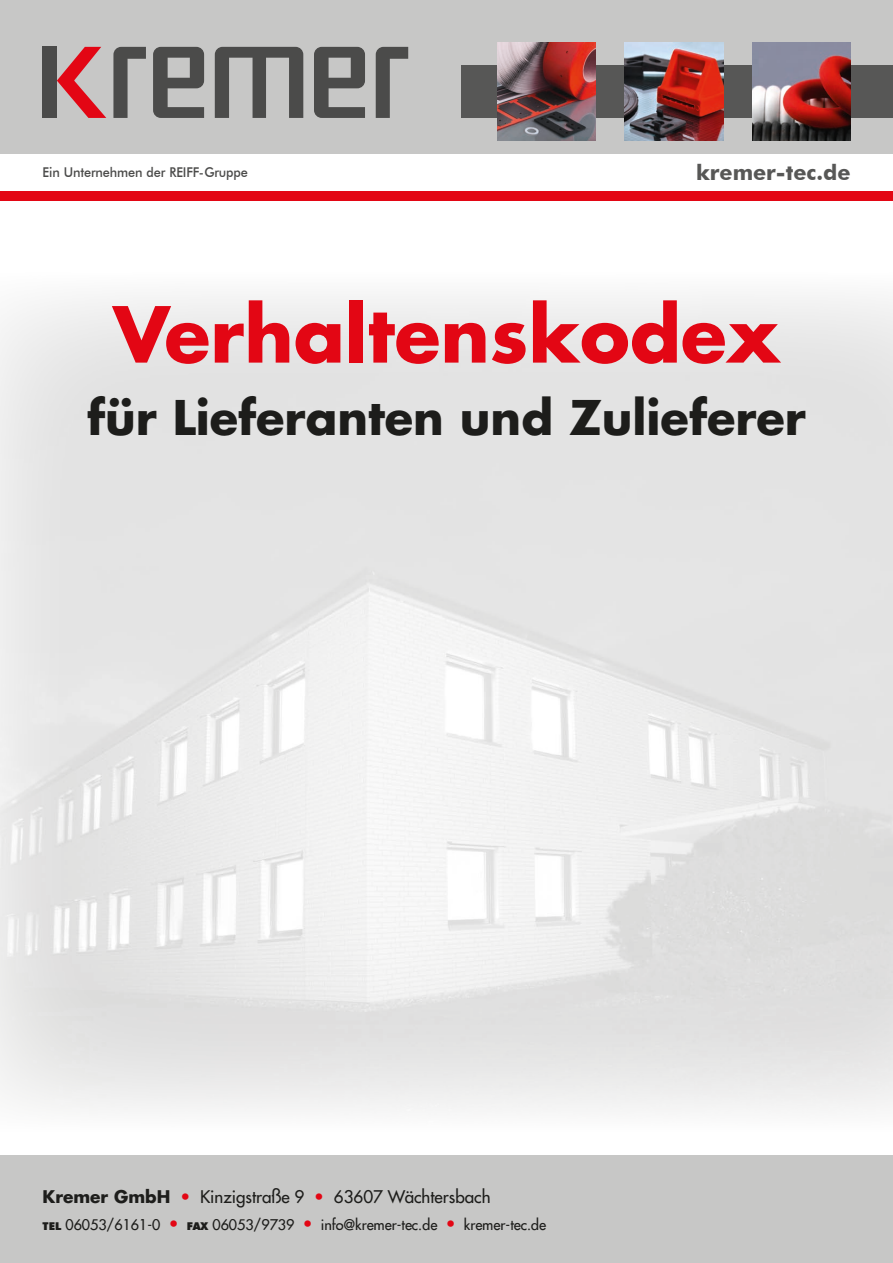
<style>
.page{position:relative;width:893px;height:1263px;background:#fff}
.page>*{position:absolute;margin:0;border:0;box-sizing:border-box;transform-origin:0 0}
.t1{font:700 75px "Futura Std";color:#e30614}
.t2{font:700 46.5px "Futura Std";color:#1d1d1b}
.t3{font:700 21.6px "Futura BT";color:#575756}
.t4{font:500 16.95px "Futura Std";color:#1d1d1b}
.t5{font:14.25px "Futura 2";color:#1d1d1b}
.t6{font:500 13.5px "Futura BT";letter-spacing:-.01em;color:#4b4b4a;scale:.94 1}
.s1{font-weight:700}
.s2{color:#e30614}
.s3{font-family:"Futura BT";font-weight:900;font-size:10.8px}
.s4{font-family:"Futura Std";font-weight:500;font-size:16.95px;color:#e30614}
</style>
<div class="page">
<div style="left:0;top:0;width:893px;height:153px;background:#c7c7c6"></div>
<div style="left:0;top:191px;width:893px;height:10px;background:#e30614"></div>
<div style="left:461px;top:65px;width:432px;height:53px;background:#575756"></div>
<img style="left:497px;top:43px;width:98px;height:98px">
<img style="left:625px;top:43px;width:98px;height:98px">
<img style="left:752px;top:43px;width:99px;height:98px">
<div style="left:0;top:1155px;width:893px;height:108px;background:#c7c7c6"></div>
<div style="left:43px;top:47px;width:14px;height:71px;background:#4b4b4a"></div>
<svg style="left:57px;top:47px;width:49px;height:71px"></svg>
<svg style="left:113px;top:47px;width:33px;height:71px"></svg>
<svg style="left:376px;top:47px;width:32px;height:71px"></svg>
<svg style="left:153px;top:47px;width:51px;height:71px"></svg>
<svg style="left:314px;top:47px;width:51px;height:71px"></svg>
<svg style="left:215px;top:47px;width:88px;height:71px"></svg>
<p class="t6" style="left:43px;top:164px;width:220px">Ein Unternehmen der REIFF-Gruppe</p>
<h3 class="t3" style="left:696px;top:160px;width:156px">kremer-tec.de</h3>
<h1 class="t1" style="left:113px;top:285px;width:668px">Verhaltenskodex</h1>
<h2 class="t2" style="left:87px;top:386px;width:720px">für Lieferanten und Zulieferer</h2>
<p class="t4" style="left:43px;top:1186px;width:450px"><span class="s1">Kremer GmbH</span> <span class="s2">•</span> Kinzigstraße 9 <span class="s2">•</span> 63607 Wächtersbach</p>
<p class="t5" style="left:43px;top:1215px;width:505px"><span class="s3">TEL</span> 06053/6161-0 <span class="s4">•</span> <span class="s3">FAX</span> 06053/9739 <span class="s4">•</span> info@kremer-tec.de <span class="s4">•</span> kremer-tec.de</p>
</div>
